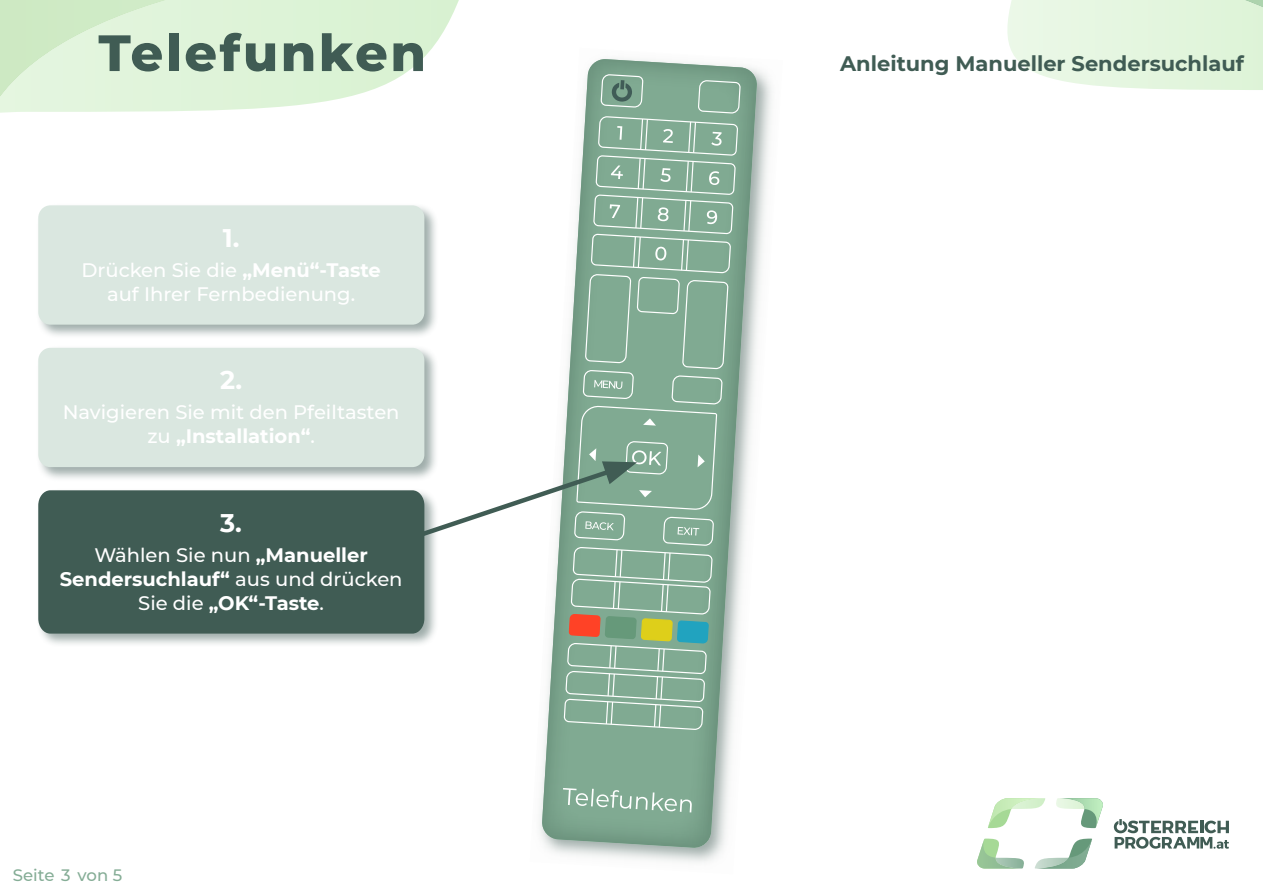
<style>
.page{position:relative;width:1263px;height:893px;background:#fff}
.page>*{position:absolute;margin:0;border:0;box-sizing:border-box;transform-origin:0 0}
.t1{font:800 51px "Montserrat";letter-spacing:.05em;color:#405c54}
.t2{font:700 25.5px "Montserrat";color:#fff}
.t3{font:700 21px "Montserrat";color:#405c54}
.t4{font:500 19.5px/24px "Montserrat";color:#fff;text-align:center}
.t5{font:700 19.5px/24px "Montserrat";color:#fff;text-align:center}
.t6{font:500 16.5px "Montserrat";color:#85ad96}
.s1{font-weight:700}
.s2{font-weight:500}
</style>
<div class="page">
<img style="left:1007px;top:0;width:25px;height:71px">
<svg style="left:1114px;top:819px;width:115px;height:30px"></svg>
<svg style="left:988px;top:827px;width:12px;height:1px"></svg>
<img style="left:988px;top:798px;width:55px;height:29px">
<svg style="left:1084px;top:827px;width:12px;height:1px"></svg>
<img style="left:1056px;top:798px;width:4px;height:10px">
<img style="left:1060px;top:798px;width:43px;height:29px">
<img style="left:1022px;top:859px;width:2px;height:9px">
<img style="left:977px;top:839px;width:45px;height:29px">
<img style="left:1035px;top:839px;width:57px;height:29px">
<img style="left:418px;top:0;width:41px;height:63px">
<img style="left:542px;top:59px;width:215px;height:789px">
<svg style="left:563px;top:788px;width:129px;height:24px;background:#95b8a4"></svg>
<svg style="left:388px;top:74px;width:353px;height:656px"></svg>
<div style="left:36px;top:203px;width:403px;height:136px;background:#405c57;opacity:.5"></div>
<div style="left:38px;top:205px;width:386px;height:120px;background:#dae7e0;border-radius:12px"></div>
<div style="left:36px;top:345px;width:403px;height:136px;background:#405c57;opacity:.5"></div>
<div style="left:38px;top:348px;width:386px;height:119px;background:#dae7e0;border-radius:12px"></div>
<div style="left:36px;top:488px;width:403px;height:160px;background:#405c57;opacity:.5"></div>
<div style="left:38px;top:490px;width:386px;height:144px;background:#405c54"></div>
<h1 class="t1" style="left:98px;top:16px;width:329px">Telefunken</h1>
<h2 class="t2" style="left:223px;top:219px;width:18px">1.</h2>
<p class="t4" style="left:81px;top:257px;width:301px">Drücken Sie die <span class="s1">„Menü“-Taste </span>auf Ihrer Fernbedienung.</p>
<h2 class="t2" style="left:220px;top:362px;width:23px">2.</h2>
<p class="t4" style="left:63px;top:400px;width:338px">Navigieren Sie mit den Pfeiltasten zu <span class="s1">„Installation“</span>.</p>
<h2 class="t2" style="left:220px;top:504px;width:23px">3.</h2>
<p class="t5" style="left:60px;top:542px;width:344px"><span class="s2">Wählen Sie nun</span> „Manueller<br>Sendersuchlauf“ <span class="s2">aus und drücken<br>Sie die</span> „OK“-Taste<span class="s2">.</span></p>
<p class="t6" style="left:13px;top:864px;width:111px">Seite 3 von 5</p>
<p class="t3" style="left:840px;top:48px;width:405px">Anleitung Manueller Sendersuchlauf</p>
</div>
